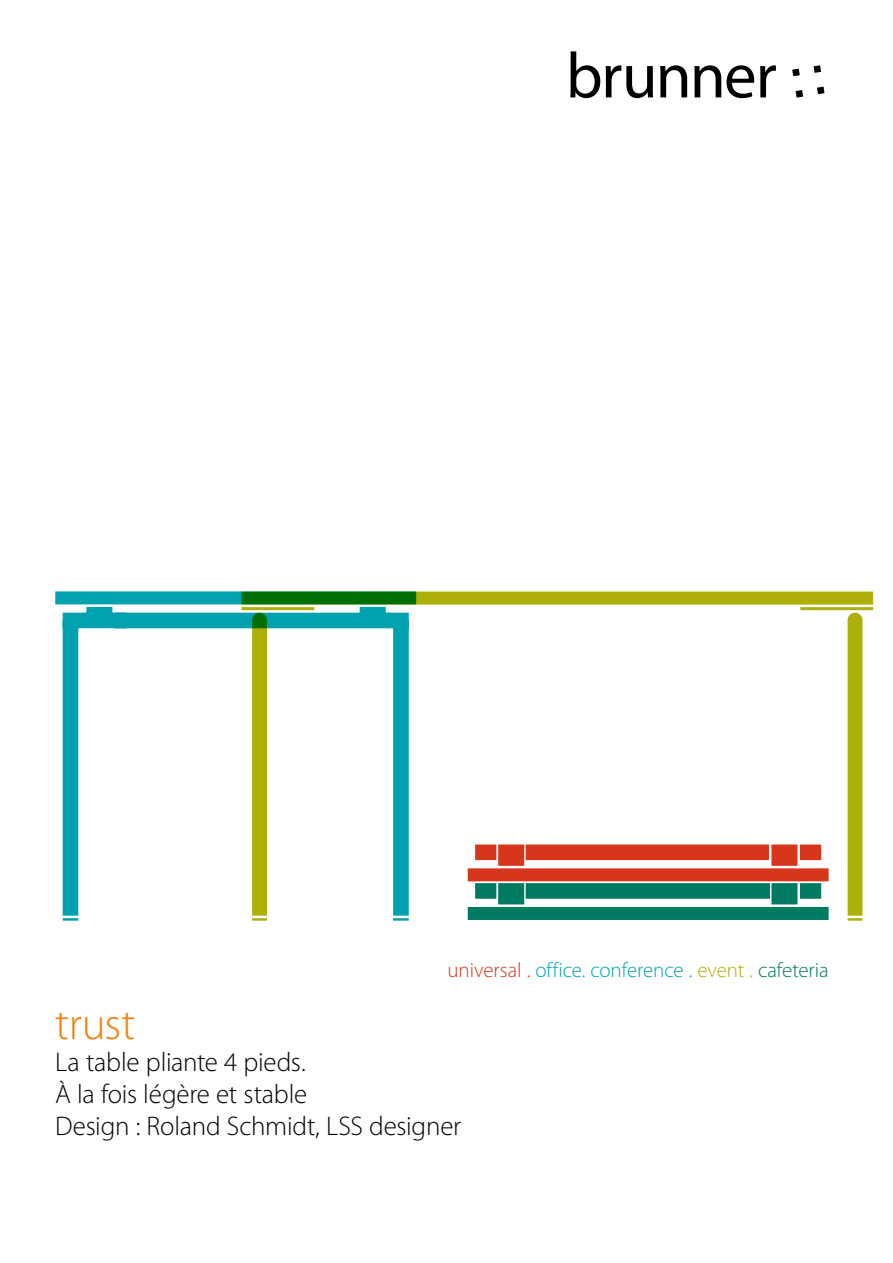
<style>
.page{position:relative;width:893px;height:1263px;background:#fff}
.page>*{position:absolute;margin:0;border:0;box-sizing:border-box;transform-origin:0 0}
.t1{font:300 45px "Myriad Pro";letter-spacing:-.01em;color:#ef8214}
.t2{font:300 27px/32px "Myriad Pro";letter-spacing:-.01em;color:#000}
.t3{font:300 21px "Myriad Pro";letter-spacing:-.005em;color:#00a2af}
.s1{color:#d6361b}
.s2{color:#afaf09}
.s3{color:#007a61}
</style>
<div class="page">
<svg style="left:55px;top:591px;width:361px;height:330px"></svg>
<svg style="left:242px;top:592px;width:631px;height:329px"></svg>
<svg style="left:468px;top:844px;width:361px;height:76px"></svg>
<svg style="left:570px;top:51px;width:30px;height:47px"></svg>
<svg style="left:606px;top:65px;width:47px;height:33px"></svg>
<svg style="left:660px;top:65px;width:27px;height:32px"></svg>
<svg style="left:694px;top:65px;width:60px;height:33px"></svg>
<svg style="left:760px;top:65px;width:16px;height:32px"></svg>
<svg style="left:796px;top:90px;width:7px;height:8px"></svg>
<svg style="left:792px;top:69px;width:8px;height:7px"></svg>
<svg style="left:814px;top:65px;width:7px;height:8px"></svg>
<svg style="left:817px;top:87px;width:7px;height:7px"></svg>
<p class="t3" style="left:448px;top:957px;width:382px"><span class="s1">universal .</span> office. conference . <span class="s2">event .</span> <span class="s3">cafeteria</span></p>
<h1 class="t1" style="left:55px;top:997px;width:82px">trust</h1>
<p class="t2" style="left:55px;top:1046px;width:407px">La table pliante 4 pieds.<br>À la fois légère et stable<br>Design : Roland Schmidt, LSS designer</p>
</div>
